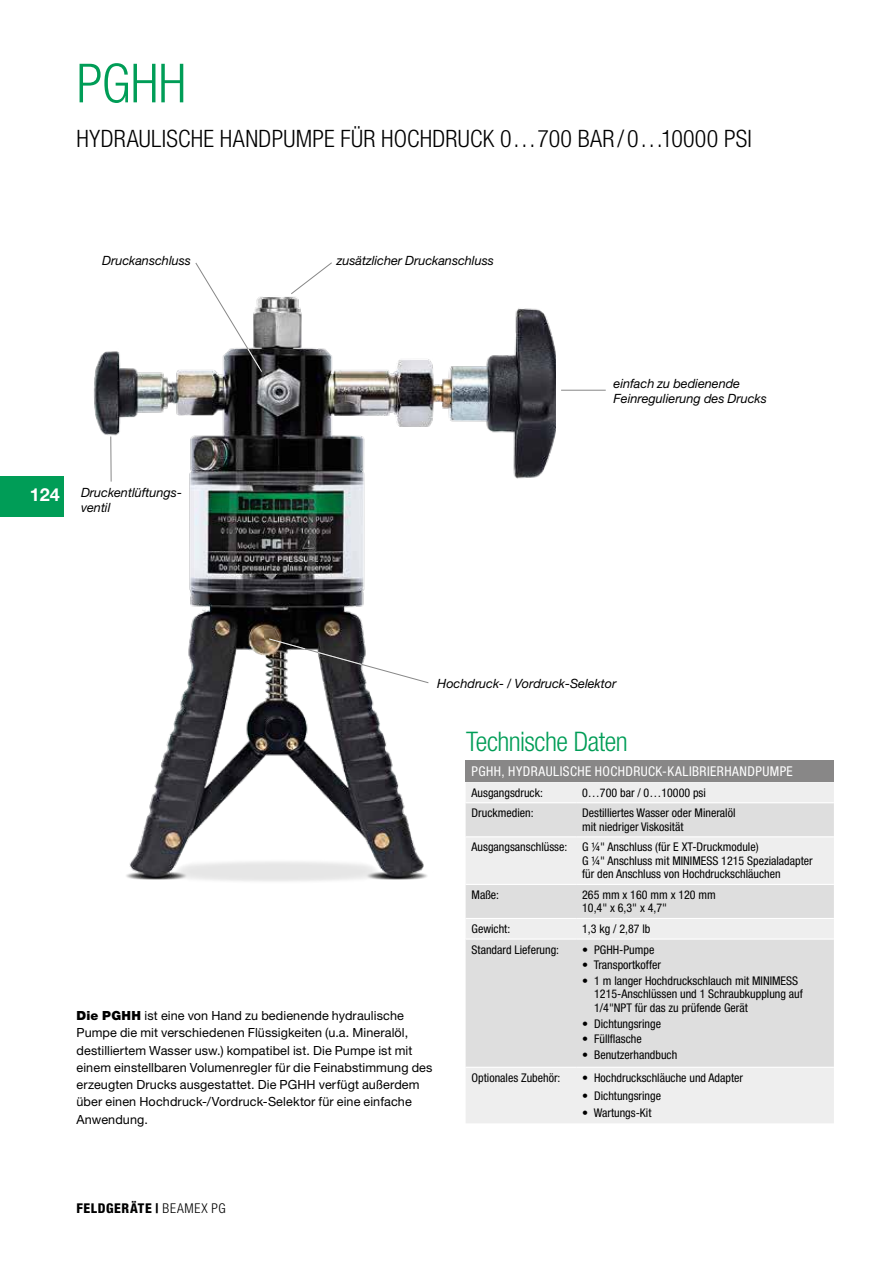
<style>
.page{position:relative;width:893px;height:1263px;background:#fff}
.page>*{position:absolute;margin:0;border:0;box-sizing:border-box;transform-origin:0 0}
.t1{font:300 condensed 54px "Helvetica Neue LT Std";color:#009d57}
.t2{font:300 condensed 27px "Helvetica Neue LT Std";letter-spacing:-.02em;color:#009d57}
.t3{font:300 condensed 24px "Helvetica Neue LT Std";letter-spacing:.01em;color:#000}
.t4{font:700 18px "Helvetica Neue LT Std";color:#fff}
.t5{font:condensed 13.5px "Helvetica Neue LT Std";letter-spacing:.03em;color:#fff}
.t6{font:800 condensed 13.5px "Helvetica Neue LT Std";letter-spacing:.04em;color:#000}
.t7{font:italic 12.75px/15px "Helvetica Neue LT Std";letter-spacing:-.005em;color:#000}
.t8{font:12.6px/17.2px "Helvetica Neue LT Std";letter-spacing:.01em;color:#000}
.t9{font:condensed 12px/13.5px "Helvetica Neue LT Std";color:#000}
.s1{font-weight:900}
.s2{font-weight:300}
</style>
<div class="page">
<img style="left:94px;top:296px;width:461px;height:622px">
<hr style="left:561px;top:390px;width:45px;height:1px;background:#878787">
<hr style="left:110px;top:436px;width:2px;height:46px;background:#878787">
<div style="left:466px;top:760px;width:368px;height:22px;background:#888787"></div>
<div style="left:466px;top:782px;width:368px;height:341px;background:#eee"></div>
<svg style="left:466px;top:803px;width:368px;height:264px;background:#e2e2e2"></svg>
<hr style="left:466px;top:802px;width:110px;height:1px;background:#fff">
<hr style="left:576px;top:802px;width:258px;height:1px;background:#fff">
<hr style="left:466px;top:884px;width:110px;height:1px;background:#fff">
<hr style="left:576px;top:884px;width:258px;height:1px;background:#fff">
<hr style="left:466px;top:938px;width:110px;height:2px;background:#fff">
<hr style="left:576px;top:938px;width:258px;height:2px;background:#fff">
<hr style="left:466px;top:836px;width:110px;height:1px;background:#fff">
<hr style="left:576px;top:836px;width:258px;height:1px;background:#fff">
<hr style="left:466px;top:918px;width:110px;height:1px;background:#fff">
<hr style="left:576px;top:918px;width:258px;height:1px;background:#fff">
<hr style="left:466px;top:1067px;width:110px;height:1px;background:#fff">
<hr style="left:576px;top:1067px;width:258px;height:1px;background:#fff">
<svg style="left:268px;top:638px;width:161px;height:46px"></svg>
<svg style="left:195px;top:262px;width:68px;height:111px"></svg>
<svg style="left:291px;top:262px;width:41px;height:32px"></svg>
<div style="left:0;top:476px;width:64px;height:40px;background:#009d57"></div>
<h1 class="t1" style="left:77px;top:52px;width:111px">PGHH</h1>
<h3 class="t3" style="left:77px;top:125px;width:677px">HYDRAULISCHE HANDPUMPE FÜR HOCHDRUCK 0…700 BAR/ 0…10000 PSI</h3>
<p class="t7" style="left:102px;top:252px;width:90px">Druckanschluss</p>
<p class="t7" style="left:337px;top:252px;width:159px">zusätzlicher Druckanschluss</p>
<h3 class="t4" style="left:30px;top:483px;width:31px">124</h3>
<p class="t7" style="left:81px;top:485px;width:102px">Druckentlüftungs&shy;ventil</p>
<p class="t7" style="left:614px;top:376px;width:155px">einfach zu bedienende<br>Feinregulierung des Drucks</p>
<p class="t7" style="left:437px;top:676px;width:181px">Hochdruck- / Vordruck-Selektor</p>
<p class="t8" style="left:77px;top:1007px;width:357px"><span class="s1">Die PGHH</span> ist eine von Hand zu bedienende hydraulische Pumpe die mit verschiedenen Flüssigkeiten (u.a. Mineralöl, destilliertem Wasser usw.) kompatibel ist. Die Pumpe ist mit einem einstellbaren Volumenregler für die Feinabstimmung des erzeugten Drucks ausgestattet. Die PGHH verfügt außerdem über einen Hochdruck-/Vordruck-Selektor für eine einfache Anwendung.</p>
<p class="t6" style="left:77px;top:1200px;width:151px">FELDGERÄTE | <span class="s2">BEAMEX PG</span></p>
<h2 class="t2" style="left:466px;top:726px;width:163px">Technische Daten</h2>
<p class="t5" style="left:472px;top:764px;width:323px">PGHH, HYDRAULISCHE HOCHDRUCK-KALIBRIERHANDPUMPE</p>
<p class="t9" style="left:472px;top:786px;width:73px">Ausgangsdruck:</p>
<p class="t9" style="left:582px;top:786px;width:125px">0…700 bar / 0…10000 psi</p>
<p class="t9" style="left:472px;top:806px;width:63px">Druckmedien:</p>
<p class="t9" style="left:582px;top:806px;width:155px">Destilliertes Wasser oder Mineralöl mit niedriger Viskosität</p>
<p class="t9" style="left:582px;top:840px;width:232px;text-indent:-111px">Ausgangsanschlüsse: G ¼" Anschluss (für E XT-Druckmodule)<br>G ¼" Anschluss mit MINIMESS 1215 Spezialadapter für den Anschluss von Hochdruckschläuchen</p>
<p class="t9" style="left:472px;top:888px;width:29px">Maße:</p>
<p class="t9" style="left:582px;top:888px;width:135px">265 mm x 160 mm x 120 mm<br>10,4" x 6,3" x 4,7"</p>
<p class="t9" style="left:472px;top:922px;width:40px">Gewicht:</p>
<p class="t9" style="left:582px;top:922px;width:70px">1,3 kg / 2,87 lb</p>
<p class="t9" style="left:472px;top:942px;width:89px">Standard Lieferung:</p>
<p class="t9" style="left:582px;top:942px;width:74px">• PGHH-Pumpe</p>
<p class="t9" style="left:582px;top:958px;width:80px">• Transportkoffer</p>
<p class="t9" style="left:594px;top:974px;width:210px;text-indent:-12px">• 1 m langer Hochdruckschlauch mit MINIMESS<br>1215-Anschlüssen und 1 Schraubkupplung auf<br>1/4"NPT für das zu prüfende Gerät</p>
<p class="t9" style="left:582px;top:1016px;width:80px">• Dichtungsringe</p>
<p class="t9" style="left:582px;top:1032px;width:61px">• Füllflasche</p>
<p class="t9" style="left:582px;top:1048px;width:97px">• Benutzerhandbuch</p>
<p class="t9" style="left:472px;top:1071px;width:90px">Optionales Zubehör:</p>
<p class="t9" style="left:582px;top:1071px;width:162px">• Hochdruckschläuche und Adapter</p>
<p class="t9" style="left:582px;top:1088px;width:80px">• Dichtungsringe</p>
<p class="t9" style="left:582px;top:1106px;width:71px">• Wartungs-Kit</p>
</div>
